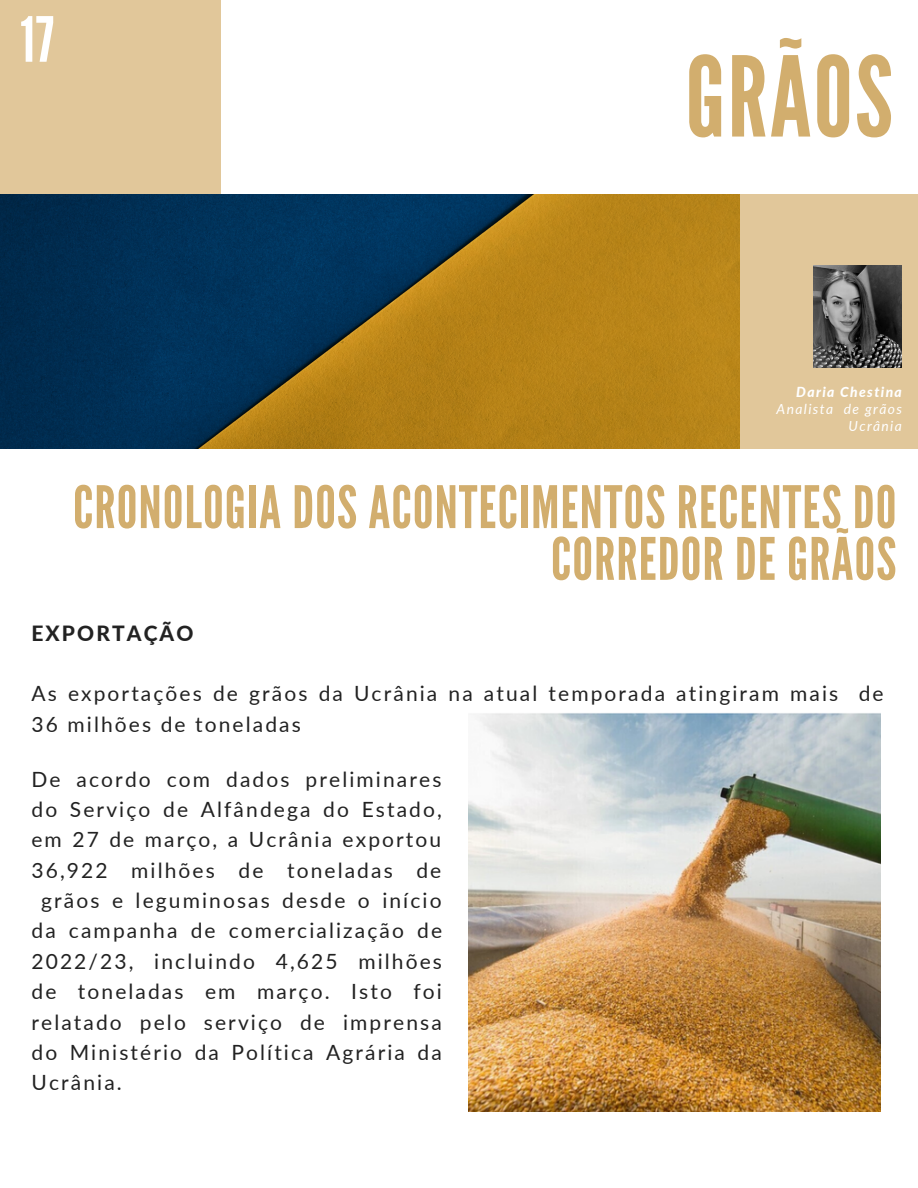
<style>
.page{position:relative;width:918px;height:1188px;background:#fff}
.page>*{position:absolute;margin:0;border:0;box-sizing:border-box;transform-origin:0 0}
.t1{font:110.85px "League Gothic";letter-spacing:.02em;color:#d2ae6e}
.t2{font:62.1px "League Gothic";color:#fff}
.t3{font:58.35px/51.8px "League Gothic";letter-spacing:.02em;color:#d2ae6e;text-align:right}
.t4{font:21px/30.3px "Lato";letter-spacing:.1em;color:#222}
.t5{font:800 21px "Lato";letter-spacing:.1em;color:#222}
.t6{font:italic 13.8px/16.8px "Lato";letter-spacing:.1em;color:#fff;text-align:right}
.t7{font:italic 800 13.8px "Lato";letter-spacing:.1em;color:#fff}
</style>
<div class="page">
<img style="left:468px;top:713px;width:412px;height:399px">
<div style="left:0;top:0;width:220px;height:194px;background:#e1c79a"></div>
<div style="left:739px;top:195px;width:179px;height:253px;background:#e1c79a"></div>
<img style="left:0;top:195px;width:739px;height:253px">
<img style="left:814px;top:265px;width:88px;height:102px">
<h2 class="t2" style="left:20px;top:4px;width:35px">17</h2>
<h1 class="t1" style="left:686px;top:33px;width:209px">GRÃOS</h1>
<p class="t7" style="left:796px;top:383px;width:107px">Daria Chestina</p>
<p class="t6" style="left:777px;top:400px;width:127px">Analista de grãos<br>Ucrânia</p>
<h3 class="t3" style="left:73px;top:483px;width:825px">CRONOLOGIA DOS ACONTECIMENTOS RECENTES DO<br>CORREDOR DE GRÃOS</h3>
<p class="t5" style="left:31px;top:620px;width:164px">EXPORTAÇÃO</p>
<p class="t4" style="left:31px;top:678px;width:854px">As exportações de grãos da Ucrânia na atual temporada atingiram mais de<br>36 milhões de toneladas</p>
<p class="t4" style="left:31px;top:763px;width:411px">De acordo com dados preliminares</p>
<p class="t4" style="left:31px;top:794px;width:412px">do Serviço de Alfândega do Estado,</p>
<p class="t4" style="left:31px;top:824px;width:411px">em 27 de março, a Ucrânia exportou</p>
<p class="t4" style="left:31px;top:854px;width:411px">36,922 milhões de toneladas de</p>
<p class="t4" style="left:41px;top:885px;width:402px">grãos e leguminosas desde o início</p>
<p class="t4" style="left:31px;top:915px;width:412px">da campanha de comercialização de</p>
<p class="t4" style="left:31px;top:946px;width:412px">2022/23, incluindo 4,625 milhões</p>
<p class="t4" style="left:31px;top:976px;width:412px">de toneladas em março. Isto foi</p>
<p class="t4" style="left:31px;top:1006px;width:412px">relatado pelo serviço de imprensa</p>
<p class="t4" style="left:31px;top:1037px;width:412px">do Ministério da Política Agrária da</p>
<p class="t4" style="left:31px;top:1067px;width:92px">Ucrânia.</p>
</div>
